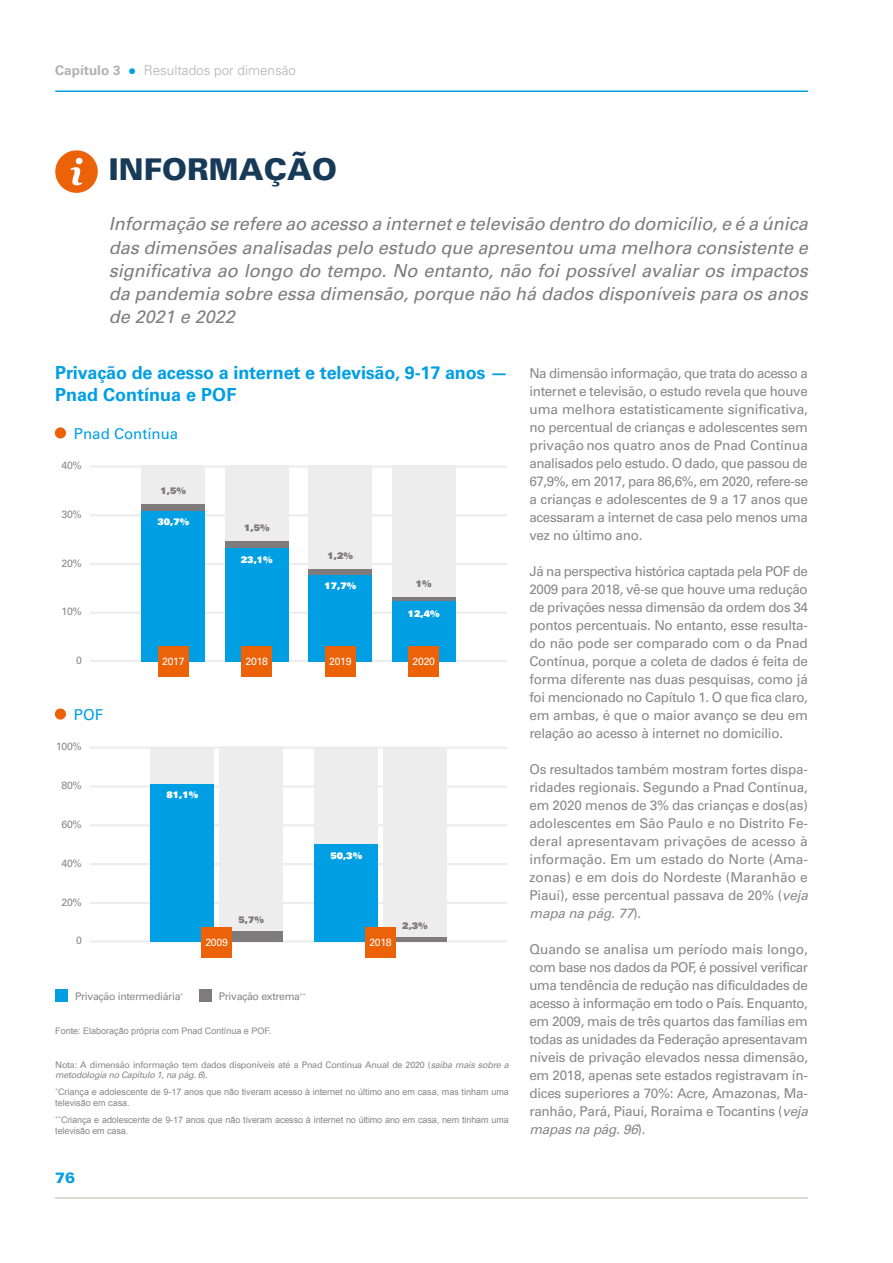
<style>
.page{position:relative;width:893px;height:1263px;background:#fff}
.page>*{position:absolute;margin:0;border:0;box-sizing:border-box;transform-origin:0 0}
.t1{font:30px "Univers LT 75 Blk";color:#173a58}
.t2{font:18px/23.2px "Univers LT 55 Obl";color:#7f7b7d;text-align:justify}
.t3{font:18px/21.6px "Univers LT 65 Bd";letter-spacing:-.01em;color:#009fe3}
.t4{font:15px "Univers LT 55 Rm";color:#009fe3}
.t5{font:15px "Univers LT 75 Blk";color:#009fe3}
.t6{font:13.5px/18px "Univers LT 55 Rm";letter-spacing:-.02em;color:#878787;text-align:justify}
.t7{font:13.5px "Univers LT 45 Lt";color:#b3b2b2}
.t8{font:13.5px "Univers LT 55 Obl";letter-spacing:-.02em;color:#878787}
.t9{font:10.5px "Univers LT 55 Rm";letter-spacing:-.03em;color:#878787}
.t10{font:10.5px "Univers LT 55 Rm";letter-spacing:-.03em;color:#fff}
.t11{font:9px/10.8px "Arial";color:#878787}
.t12{font:9px "Univers LT 55 Rm";letter-spacing:-.03em;color:#878787}
.t13{font:9px "Univers LT 55 Obl";letter-spacing:-.03em;color:#878787}
.t14{font:9px "Univers LT 85 X Blk";color:#fff}
.t15{font:9px "Univers LT 85 X Blk";color:#7f7b7d}
.s1{font-family:"Univers LT 65 Bd"}
.s2{font-family:"Arial";font-weight:900;color:#009fe3}
.s3{font-family:"Univers LT 55 Obl"}
.s4{font-family:"Univers LT 55 Rm"}
</style>
<div class="page">
<hr style="left:55px;top:1197px;width:151px;height:2px;background:#e1dad3">
<hr style="left:206px;top:1197px;width:150px;height:2px;background:#e1dad3">
<hr style="left:356px;top:1197px;width:151px;height:2px;background:#e1dad3">
<hr style="left:507px;top:1197px;width:150px;height:2px;background:#e1dad3">
<hr style="left:657px;top:1197px;width:151px;height:2px;background:#e1dad3">
<hr style="left:55px;top:90px;width:753px;height:2px;background:#009fe3">
<div style="left:55px;top:150px;width:43px;height:43px;background:#eb6209;border-radius:50%"></div>
<svg style="left:70px;top:158px;width:13px;height:27px"></svg>
<div style="left:55px;top:989px;width:13px;height:12px;background:#009fe3"></div>
<div style="left:199px;top:989px;width:12px;height:12px;background:#7f7b7d"></div>
<hr style="left:90px;top:746px;width:417px;height:3px;background:#ededed">
<hr style="left:90px;top:785px;width:417px;height:3px;background:#ededed">
<hr style="left:90px;top:824px;width:417px;height:2px;background:#ededed">
<hr style="left:90px;top:902px;width:417px;height:2px;background:#ededed">
<hr style="left:90px;top:863px;width:417px;height:2px;background:#ededed">
<hr style="left:90px;top:940px;width:417px;height:2px;background:#ededed">
<div style="left:55px;top:708px;width:11px;height:12px;background:#eb6209;border-radius:50%"></div>
<div style="left:150px;top:747px;width:64px;height:159px;background:#ededed"></div>
<div style="left:150px;top:784px;width:64px;height:158px;background:#009fe3"></div>
<div style="left:219px;top:747px;width:64px;height:189px;background:#ededed"></div>
<div style="left:219px;top:931px;width:64px;height:11px;background:#7f7b7d"></div>
<div style="left:314px;top:747px;width:64px;height:159px;background:#ededed"></div>
<div style="left:314px;top:844px;width:64px;height:98px;background:#009fe3"></div>
<div style="left:383px;top:747px;width:64px;height:193px;background:#ededed"></div>
<hr style="left:383px;top:938px;width:64px;height:4px;background:#7f7b7d">
<div style="left:201px;top:927px;width:31px;height:30px;background:#eb6209"></div>
<div style="left:365px;top:927px;width:31px;height:30px;background:#eb6209"></div>
<hr style="left:90px;top:465px;width:417px;height:3px;background:#ededed">
<hr style="left:90px;top:514px;width:417px;height:2px;background:#ededed">
<hr style="left:90px;top:563px;width:417px;height:2px;background:#ededed">
<hr style="left:90px;top:611px;width:417px;height:3px;background:#ededed">
<hr style="left:90px;top:660px;width:417px;height:2px;background:#ededed">
<div style="left:55px;top:427px;width:11px;height:11px;background:#eb6209;border-radius:50%"></div>
<div style="left:142px;top:466px;width:63px;height:160px;background:#ededed"></div>
<div style="left:142px;top:504px;width:63px;height:7px;background:#7f7b7d"></div>
<div style="left:142px;top:511px;width:63px;height:150px;background:#009fe3"></div>
<div style="left:225px;top:466px;width:63px;height:160px;background:#ededed"></div>
<div style="left:225px;top:541px;width:63px;height:7px;background:#7f7b7d"></div>
<div style="left:225px;top:548px;width:63px;height:113px;background:#009fe3"></div>
<div style="left:309px;top:466px;width:63px;height:160px;background:#ededed"></div>
<div style="left:309px;top:569px;width:63px;height:6px;background:#7f7b7d"></div>
<div style="left:309px;top:575px;width:63px;height:87px;background:#009fe3"></div>
<div style="left:392px;top:466px;width:63px;height:160px;background:#ededed"></div>
<hr style="left:392px;top:597px;width:63px;height:4px;background:#7f7b7d">
<div style="left:392px;top:601px;width:63px;height:61px;background:#009fe3"></div>
<div style="left:158px;top:646px;width:31px;height:30px;background:#eb6209"></div>
<div style="left:241px;top:646px;width:31px;height:30px;background:#eb6209"></div>
<div style="left:408px;top:646px;width:31px;height:30px;background:#eb6209"></div>
<div style="left:325px;top:646px;width:31px;height:30px;background:#eb6209"></div>
<p class="t7" style="left:55px;top:62px;width:242px"><span class="s1">Capítulo 3</span> <span class="s2">●</span> Resultados por dimensão</p>
<h1 class="t1" style="left:109px;top:150px;width:230px">INFORMAÇÃO</h1>
<p class="t2" style="left:109px;top:212px;width:701px">Informação se refere ao acesso a internet e televisão dentro do domicílio, e é a única das dimensões analisadas pelo estudo que apresentou uma melhora consistente e significativa ao longo do tempo. No entanto, não foi possível avaliar os impactos da pandemia sobre essa dimensão, porque não há dados disponíveis para os anos de 2021 e 2022</p>
<h2 class="t3" style="left:55px;top:362px;width:454px">Privação de acesso a internet e televisão, 9-17 anos —<br>Pnad Contínua e POF</h2>
<p class="t4" style="left:74px;top:425px;width:106px">Pnad Contínua</p>
<p class="t9" style="left:62px;top:459px;width:22px">40%</p>
<p class="t9" style="left:62px;top:508px;width:22px">30%</p>
<p class="t9" style="left:62px;top:557px;width:22px">20%</p>
<p class="t9" style="left:62px;top:605px;width:22px">10%</p>
<p class="t9" style="left:76px;top:654px;width:7px">0</p>
<p class="t4" style="left:74px;top:706px;width:31px">POF</p>
<p class="t9" style="left:56px;top:740px;width:27px">100%</p>
<p class="t9" style="left:62px;top:779px;width:22px">80%</p>
<p class="t9" style="left:62px;top:818px;width:22px">60%</p>
<p class="t9" style="left:62px;top:857px;width:22px">40%</p>
<p class="t9" style="left:62px;top:896px;width:22px">20%</p>
<p class="t9" style="left:76px;top:934px;width:7px">0</p>
<p class="t15" style="left:161px;top:485px;width:27px">1,5%</p>
<p class="t14" style="left:157px;top:516px;width:33px">30,7%</p>
<p class="t15" style="left:244px;top:522px;width:27px">1,5%</p>
<p class="t14" style="left:241px;top:554px;width:33px">23,1%</p>
<p class="t15" style="left:328px;top:550px;width:27px">1,2%</p>
<p class="t14" style="left:324px;top:580px;width:33px">17,7%</p>
<p class="t15" style="left:416px;top:578px;width:17px">1%</p>
<p class="t14" style="left:408px;top:608px;width:33px">12,4%</p>
<p class="t10" style="left:162px;top:655px;width:24px">2017</p>
<p class="t10" style="left:246px;top:655px;width:24px">2018</p>
<p class="t10" style="left:329px;top:655px;width:24px">2019</p>
<p class="t10" style="left:413px;top:655px;width:24px">2020</p>
<p class="t14" style="left:166px;top:789px;width:33px">81,1%</p>
<p class="t14" style="left:330px;top:849px;width:33px">50,3%</p>
<p class="t15" style="left:238px;top:913px;width:27px">5,7%</p>
<p class="t10" style="left:205px;top:936px;width:24px">2009</p>
<p class="t10" style="left:369px;top:936px;width:24px">2018</p>
<p class="t15" style="left:402px;top:920px;width:27px">2,3%</p>
<p class="t9" style="left:75px;top:989px;width:110px">Privação intermediária<sup>*</sup></p>
<p class="t9" style="left:219px;top:989px;width:88px">Privação extrema<sup>**</sup></p>
<p class="t11" style="left:55px;top:1026px;width:218px">Fonte: Elaboração própria com Pnad Contínua e POF.</p>
<p class="t12" style="left:55px;top:1059px;width:455px">Nota: A dimensão informação tem dados disponíveis até a Pnad Contínua Anual de 2020 (<span class="s3">saiba mais sobre a</span></p>
<p class="t13" style="left:55px;top:1070px;width:154px">metodologia no Capítulo 1, na pág. 6<span class="s4">).</span></p>
<p class="t11" style="left:55px;top:1087px;width:455px"><sup>*</sup>Criança e adolescente de 9-17 anos que não tiveram acesso à internet no último ano em casa, mas tinham uma televisão em casa.</p>
<p class="t11" style="left:55px;top:1115px;width:455px"><sup>**</sup>Criança e adolescente de 9-17 anos que não tiveram acesso à internet no último ano em casa, nem tinham uma televisão em casa.</p>
<p class="t5" style="left:55px;top:1168px;width:22px">76</p>
<p class="t6" style="left:529px;top:364px;width:280px">Na dimensão informação, que trata do acesso a internet e televisão, o estudo revela que houve uma melhora estatisticamente significativa, no percentual de crianças e adolescentes sem privação nos quatro anos de Pnad Contínua analisados pelo estudo. O dado, que passou de 67,9%, em 2017, para 86,6%, em 2020, refere-se a crianças e adolescentes de 9 a 17 anos que acessaram a internet de casa pelo menos uma vez no último ano.</p>
<p class="t6" style="left:529px;top:562px;width:280px">Já na perspectiva histórica captada pela POF de 2009 para 2018, vê-se que houve uma redução de privações nessa dimensão da ordem dos 34 pontos percentuais. No entanto, esse resulta&shy;do não pode ser comparado com o da Pnad Contínua, porque a coleta de dados é feita de forma diferente nas duas pesquisas, como já foi mencionado no Capítulo 1. O que fica claro, em ambas, é que o maior avanço se deu em relação ao acesso à internet no domicílio.</p>
<p class="t6" style="left:529px;top:760px;width:280px">Os resultados também mostram fortes dispa&shy;ridades regionais. Segundo a Pnad Contínua, em 2020 menos de 3% das crianças e dos(as) adolescentes em São Paulo e no Distrito Fe&shy;deral apresentavam privações de acesso à informação. Em um estado do Norte (Ama&shy;zonas) e em dois do Nordeste (Maranhão e Piauí), esse percentual passava de 20% (<span class="s3">veja</span></p>
<p class="t8" style="left:529px;top:905px;width:113px">mapa na pág. 77<span class="s4">).</span></p>
<p class="t6" style="left:529px;top:940px;width:280px">Quando se analisa um período mais longo, com base nos dados da POF, é possível verificar uma tendência de redução nas dificuldades de acesso à informação em todo o País. Enquanto, em 2009, mais de três quartos das famílias em todas as unidades da Federação apresentavam níveis de privação elevados nessa dimensão, em 2018, apenas sete estados registravam ín&shy;dices superiores a 70%: Acre, Amazonas, Ma&shy;ranhão, Pará, Piauí, Roraima e Tocantins (<span class="s3">veja</span></p>
<p class="t8" style="left:529px;top:1121px;width:118px">mapas na pág. 96<span class="s4">).</span></p>
</div>
